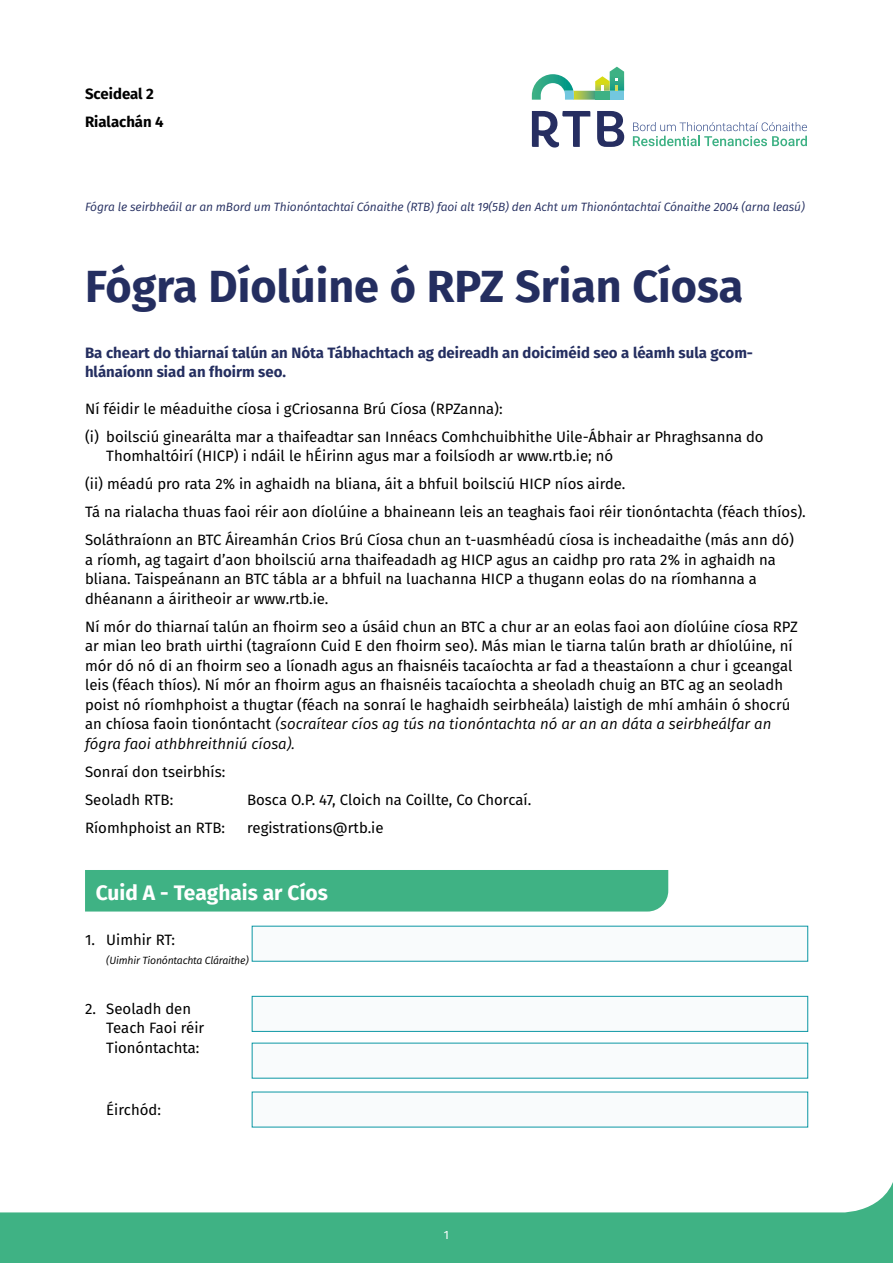
<style>
.page{position:relative;width:893px;height:1263px;background:#fff}
.page>*{position:absolute;margin:0;border:0;box-sizing:border-box;transform-origin:0 0}
.t1{font:700 45px "Fira Sans";color:#242e60}
.t2{font:700 21px "Fira Sans";color:#fff}
.t3{font:15px/19.5px "Fira Sans";color:#000}
.t4{font:700 15px/19.5px "Fira Sans";color:#242e60}
.t5{font:700 15px "Fira Sans";color:#000}
.t6{font:italic 12px "Fira Sans";letter-spacing:-.01em;color:#242e60}
.t7{font:12px "Fira Sans";color:#fff}
.t8{font:italic 10.5px "Fira Sans";letter-spacing:-.02em;color:#000}
.s1{font-style:italic}
</style>
<div class="page">
<div style="left:0;top:1171px;width:893px;height:92px;background:#3fb284"></div>
<svg style="left:0;top:1100px;width:893px;height:112px"></svg>
<svg style="left:532px;top:111px;width:58px;height:37px"></svg>
<svg style="left:597px;top:111px;width:27px;height:36px"></svg>
<svg style="left:532px;top:67px;width:92px;height:33px"></svg>
<svg style="left:633px;top:122px;width:174px;height:24px"></svg>
<div style="left:85px;top:870px;width:583px;height:41px;background:#3fb284"></div>
<div style="left:252px;top:926px;width:556px;height:35px;background:#f9fbfc"></div>
<div style="left:252px;top:996px;width:556px;height:35px;background:#f9fbfc;border:1px solid #0c97a4"></div>
<div style="left:252px;top:1043px;width:556px;height:35px;background:#f9fbfc"></div>
<div style="left:252px;top:1092px;width:556px;height:35px;background:#f9fbfc"></div>
<p class="t5" style="left:85px;top:81px;width:71px">Sceideal 2</p>
<p class="t5" style="left:85px;top:109px;width:80px">Rialachán 4</p>
<p class="t6" style="left:85px;top:198px;width:721px">Fógra le seirbheáil ar an mBord um Thionóntachtaí Cónaithe (RTB) faoi alt 19(5B) den Acht um Thionóntachtaí Cónaithe 2004 (arna leasú)</p>
<p class="t1" style="left:85px;top:248px;width:660px">Fógra Díolúine ó RPZ Srian Cíosa</p>
<p class="t4" style="left:85px;top:342px;width:669px">Ba cheart do thiarnaí talún an Nóta Tábhachtach ag deireadh an doiciméid seo a léamh sula gcom&shy;hlánaíonn siad an fhoirm seo.</p>
<p class="t3" style="left:85px;top:398px;width:419px">Ní féidir le méaduithe cíosa i gCriosanna Brú Cíosa (RPZanna):</p>
<p class="t3" style="left:106px;top:426px;width:659px;text-indent:-21px">(i) boilsciú ginearálta mar a thaifeadtar san Innéacs Comhchuibhithe Uile-Ábhair ar Phraghsanna do<br>Thomhaltóirí (HICP) i ndáil le hÉirinn agus mar a foilsíodh ar www.rtb.ie; nó</p>
<p class="t3" style="left:85px;top:474px;width:542px">(ii) méadú pro rata 2% in aghaidh na bliana, áit a bhfuil boilsciú HICP níos airde.</p>
<p class="t3" style="left:85px;top:502px;width:722px">Tá na rialacha thuas faoi réir aon díolúine a bhaineann leis an teaghais faoi réir tionóntachta (féach thíos).</p>
<p class="t3" style="left:85px;top:530px;width:711px">Soláthraíonn an BTC Áireamhán Crios Brú Cíosa chun an t-uasmhéadú cíosa is incheadaithe (más ann dó) a ríomh, ag tagairt d’aon bhoilsciú arna thaifeadadh ag HICP agus an caidhp pro rata 2% in aghaidh na bliana. Taispeánann an BTC tábla ar a bhfuil na luachanna HICP a thugann eolas do na ríomhanna a dhéanann a áiritheoir ar www.rtb.ie.</p>
<p class="t3" style="left:85px;top:616px;width:714px">Ní mór do thiarnaí talún an fhoirm seo a úsáid chun an BTC a chur ar an eolas faoi aon díolúine cíosa RPZ ar mian leo brath uirthi (tagraíonn Cuid E den fhoirm seo). Más mian le tiarna talún brath ar dhíolúine, ní mór dó nó di an fhoirm seo a líonadh agus an fhaisnéis tacaíochta ar fad a theastaíonn a chur i gceangal leis (féach thíos). Ní mór an fhoirm agus an fhaisnéis tacaíochta a sheoladh chuig an BTC ag an seoladh poist nó ríomhphoist a thugtar (féach na sonraí le haghaidh seirbheála) laistigh de mhí amháin ó shocrú an chíosa faoin tionóntacht <span class="s1">(socraítear cíos ag tús na tionóntachta nó ar an an dáta a seirbheálfar an fógra faoi athbhreithniú cíosa).</span></p>
<p class="t3" style="left:85px;top:761px;width:142px">Sonraí don tseirbhís:</p>
<p class="t3" style="left:85px;top:789px;width:90px">Seoladh RTB:</p>
<p class="t3" style="left:247px;top:789px;width:286px">Bosca O.P. 47, Cloich na Coillte, Co Chorcaí.</p>
<p class="t3" style="left:85px;top:817px;width:142px">Ríomhphoist an RTB:</p>
<p class="t3" style="left:247px;top:817px;width:138px">registrations@rtb.ie</p>
<p class="t2" style="left:96px;top:875px;width:234px">Cuid A - Teaghais ar Cíos</p>
<p class="t3" style="left:85px;top:929px;width:92px">1. Uimhir RT:</p>
<p class="t8" style="left:106px;top:953px;width:144px">(Uimhir Tionóntachta Cláraithe)</p>
<p class="t3" style="left:106px;top:998px;width:99px;text-indent:-21px">2. Seoladh den<br>Teach Faoi réir<br>Tionóntachta:</p>
<p class="t3" style="left:106px;top:1099px;width:56px">Éirchód:</p>
<p class="t7" style="left:444px;top:1226px;width:7px">1</p>
</div>
